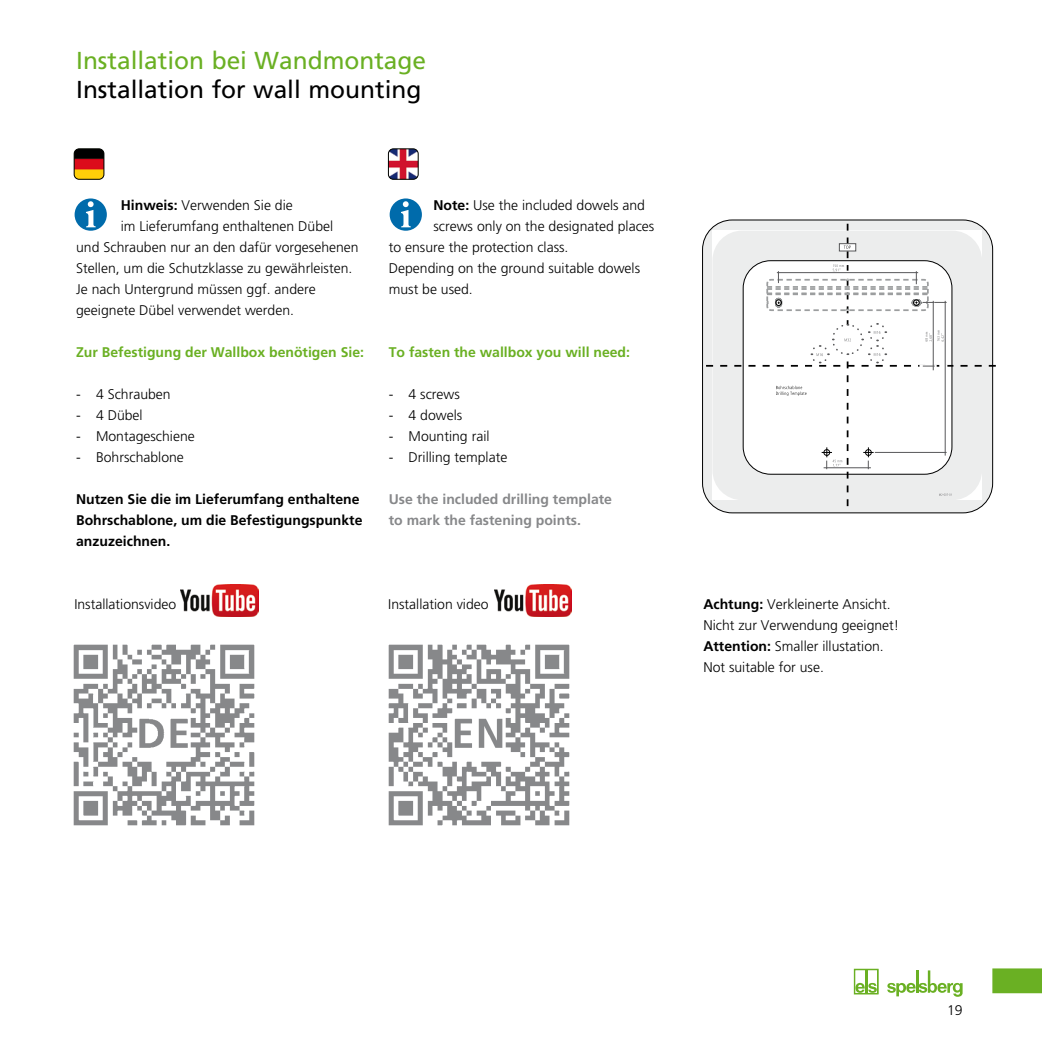
<style>
.page{position:relative;width:1042px;height:1042px;background:#fff}
.page>*{position:absolute;margin:0;border:0;box-sizing:border-box;transform-origin:0 0}
.t1{font:24.5px "Frutiger";color:#000}
.t2{font:24.5px "Frutiger";color:#6ab023}
.t3{font:300 14px/21px "Frutiger";color:#000}
.t4{font:700 14px/21px "Frutiger";color:#000}
.t5{font:700 14px "Frutiger";color:#6ab023}
.t6{font:700 14px/21px "Frutiger";color:#87888a}
.s1{font-weight:700}
</style>
<div class="page">
<svg style="left:887px;top:970px;width:75px;height:27px"></svg>
<svg style="left:854px;top:969px;width:24px;height:25px"></svg>
<svg style="left:992px;top:968px;width:50px;height:25px"></svg>
<img style="left:74px;top:150px;width:30px;height:28px">
<div style="left:74px;top:148px;width:30px;height:32px;border:1px solid #000;border-radius:5px"></div>
<svg style="left:75px;top:198px;width:32px;height:33px"></svg>
<svg style="left:390px;top:198px;width:32px;height:33px"></svg>
<img style="left:388px;top:150px;width:29px;height:28px">
<div style="left:388px;top:148px;width:31px;height:32px;border:1px solid #000;border-radius:5px"></div>
<img style="left:73px;top:644px;width:182px;height:182px">
<img style="left:181px;top:584px;width:77px;height:32px">
<div style="left:702px;top:220px;width:290px;height:293px;background:#eceded;border-radius:30px"></div>
<svg style="left:706px;top:224px;width:290px;height:282px"></svg>
<img style="left:388px;top:644px;width:182px;height:182px">
<img style="left:494px;top:584px;width:78px;height:32px">
<h1 class="t2" style="left:76px;top:46px;width:351px">Installation bei Wandmontage</h1>
<h1 class="t1" style="left:76px;top:75px;width:347px">Installation for wall mounting</h1>
<p class="t3" style="left:121px;top:194px;width:173px"><span class="s1">Hinweis:</span> Verwenden Sie die</p>
<p class="t3" style="left:121px;top:215px;width:214px">im Lieferumfang enthaltenen Dübel</p>
<p class="t3" style="left:76px;top:236px;width:284px">und Schrauben nur an den dafür vorgesehenen</p>
<p class="t3" style="left:76px;top:257px;width:278px">Stellen, um die Schutzklasse zu gewährleisten.</p>
<p class="t3" style="left:76px;top:278px;width:241px">Je nach Untergrund müssen ggf. andere</p>
<p class="t3" style="left:76px;top:299px;width:219px">geeignete Dübel verwendet werden.</p>
<p class="t5" style="left:76px;top:343px;width:289px">Zur Befestigung der Wallbox benötigen Sie:</p>
<p class="t3" style="left:76px;top:383px;width:96px">- 4 Schrauben</p>
<p class="t3" style="left:76px;top:404px;width:68px">- 4 Dübel</p>
<p class="t3" style="left:76px;top:425px;width:120px">- Montageschiene</p>
<p class="t3" style="left:76px;top:446px;width:109px">- Bohrschablone</p>
<p class="t4" style="left:76px;top:488px;width:288px">Nutzen Sie die im Lieferumfang enthaltene<br>Bohrschablone, um die Befestigungspunkte anzuzeichnen.</p>
<p class="t3" style="left:433px;top:194px;width:213px"><span class="s1">Note:</span> Use the included dowels and</p>
<p class="t3" style="left:433px;top:215px;width:222px">screws only on the designated places</p>
<p class="t3" style="left:389px;top:236px;width:181px">to ensure the protection class.</p>
<p class="t3" style="left:389px;top:257px;width:253px">Depending on the ground suitable dowels</p>
<p class="t3" style="left:389px;top:278px;width:86px">must be used.</p>
<p class="t5" style="left:389px;top:343px;width:243px">To fasten the wallbox you will need:</p>
<p class="t3" style="left:389px;top:383px;width:73px">- 4 screws</p>
<p class="t3" style="left:389px;top:404px;width:75px">- 4 dowels</p>
<p class="t3" style="left:389px;top:425px;width:102px">- Mounting rail</p>
<p class="t3" style="left:389px;top:446px;width:120px">- Drilling template</p>
<p class="t6" style="left:389px;top:488px;width:225px">Use the included drilling template to mark the fastening points.</p>
<p class="t3" style="left:74px;top:594px;width:103px">Installationsvideo</p>
<p class="t3" style="left:388px;top:594px;width:102px">Installation video</p>
<p class="t3" style="left:703px;top:594px;width:198px"><span class="s1">Achtung:</span> Verkleinerte Ansicht.<br>Nicht zur Verwendung geeignet!<br><span class="s1">Attention:</span> Smaller illustation.<br>Not suitable for use.</p>
<p class="t3" style="left:947px;top:1000px;width:17px">19</p>
</div>
